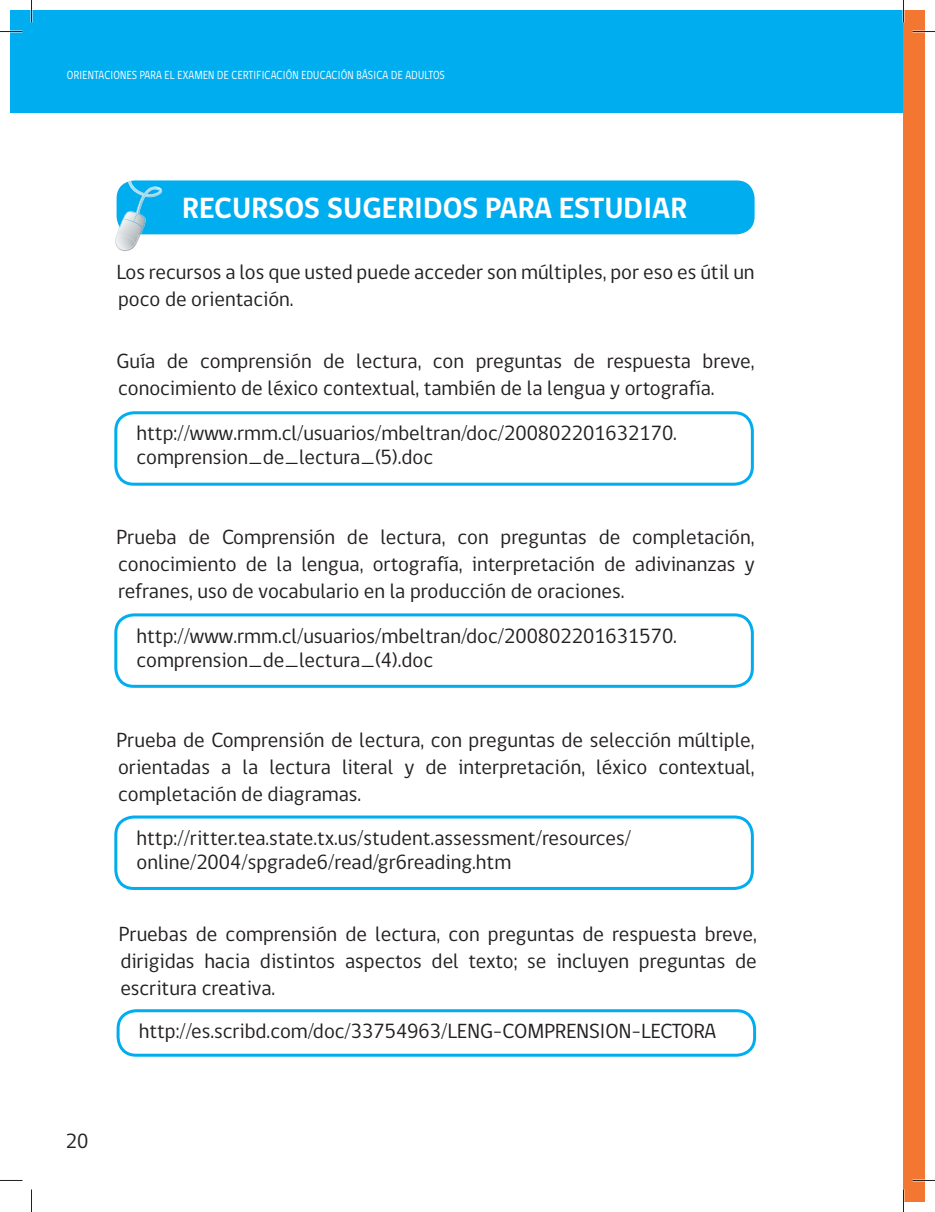
<style>
.page{position:relative;width:935px;height:1212px;background:#fff}
.page>*{position:absolute;margin:0;border:0;box-sizing:border-box;transform-origin:0 0}
.t1{font:700 30px "gob CL";color:#fff}
.t2{font:21px/27px "gob CL";color:#231f20}
.t3{font:12px "gob CL";letter-spacing:.02em;color:#fff;scale:.87 1}
</style>
<div class="page">
<div style="left:10px;top:10px;width:893px;height:102px;background:#00aeef"></div>
<div style="left:117px;top:180px;width:637px;height:54px;background:#00aeef;border-radius:18px"></div>
<img style="left:120px;top:180px;width:43px;height:71px">
<img style="left:161px;top:181px;width:1px;height:69px">
<svg style="left:116px;top:181px;width:45px;height:69px"></svg>
<img style="left:115px;top:212px;width:30px;height:37px">
<img style="left:123px;top:214px;width:19px;height:13px">
<img style="left:116px;top:234px;width:20px;height:15px">
<div style="left:114px;top:411px;width:640px;height:74px;border:3px solid #00aeef;border-radius:18px"></div>
<div style="left:114px;top:613px;width:640px;height:74px;border:3px solid #00aeef;border-radius:18px"></div>
<div style="left:114px;top:815px;width:640px;height:74px;border:3px solid #00aeef;border-radius:18px"></div>
<div style="left:117px;top:1008px;width:639px;height:48px;border:3px solid #00aeef;border-radius:18px"></div>
<div style="left:903px;top:10px;width:21px;height:1191px;background:#f37731"></div>
<hr style="left:902px;top:0;width:2px;height:22px;background:#fff">
<svg style="left:0;top:31px;width:22px;height:1px"></svg>
<svg style="left:912px;top:31px;width:23px;height:1px"></svg>
<svg style="left:912px;top:1179px;width:13px;height:1px"></svg>
<svg style="left:31px;top:0;width:1px;height:22px"></svg>
<svg style="left:31px;top:1189px;width:1px;height:22px"></svg>
<svg style="left:903px;top:0;width:1px;height:22px"></svg>
<svg style="left:903px;top:1189px;width:1px;height:22px"></svg>
<p class="t3" style="left:67px;top:71px;width:436px">ORIENTACIONES PARA EL EXAMEN DE CERTIFICACIÓN EDUCACIÓN BÁSICA DE ADULTOS</p>
<h1 class="t1" style="left:182px;top:197px;width:506px">RECURSOS SUGERIDOS PARA ESTUDIAR</h1>
<p class="t2" style="left:117px;top:260px;width:639px">Los recursos a los que usted puede acceder son múltiples, por eso es útil un poco de orientación.</p>
<p class="t2" style="left:117px;top:349px;width:639px">Guía de comprensión de lectura, con preguntas de respuesta breve, conocimiento de léxico contextual, también de la lengua y ortografía.</p>
<p class="t2" style="left:136px;top:423px;width:542px;line-height:24px">http://www.rmm.cl/usuarios/mbeltran/doc/200802201632170. comprension_de_lectura_(5).doc</p>
<p class="t2" style="left:117px;top:525px;width:639px;text-align:justify">Prueba de Comprensión de lectura, con preguntas de completación, conocimiento de la lengua, ortografía, interpretación de adivinanzas y refranes, uso de vocabulario en la producción de oraciones.</p>
<p class="t2" style="left:136px;top:625px;width:542px;line-height:24px">http://www.rmm.cl/usuarios/mbeltran/doc/200802201631570. comprension_de_lectura_(4).doc</p>
<p class="t2" style="left:117px;top:728px;width:639px;text-align:justify">Prueba de Comprensión de lectura, con preguntas de selección múltiple, orientadas a la lectura literal y de interpretación, léxico contextual, completación de diagramas.</p>
<p class="t2" style="left:136px;top:827px;width:496px;line-height:24px">http://ritter.tea.state.tx.us/student.assessment/resources/ online/2004/spgrade6/read/gr6reading.htm</p>
<p class="t2" style="left:119px;top:922px;width:639px;text-align:justify">Pruebas de comprensión de lectura, con preguntas de respuesta breve, dirigidas hacia distintos aspectos del texto; se incluyen preguntas de escritura creativa.</p>
<p class="t2" style="left:66px;top:1129px;width:24px">20</p>
<p class="t2" style="left:139px;top:1019px;width:579px">http://es.scribd.com/doc/33754963/LENG-COMPRENSION-LECTORA</p>
</div>
